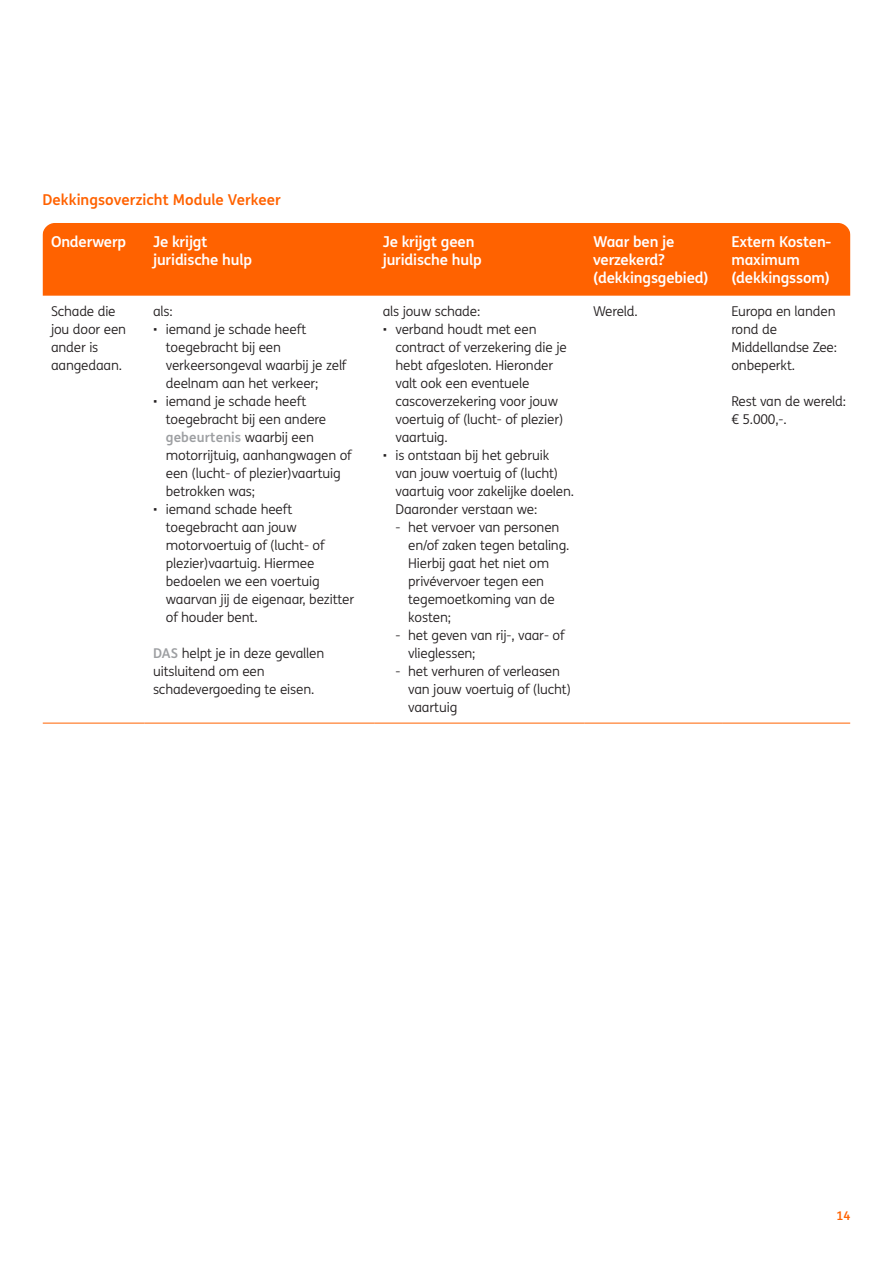
<style>
.page{position:relative;width:893px;height:1263px;background:#fff}
.page>*{position:absolute;margin:0;border:0;box-sizing:border-box;transform-origin:0 0}
.t1{font:700 15px/18px "ING Me";letter-spacing:-.01em;color:#fff}
.Tabel_Heading{font:700 15px "ING Me";color:#ff6200}
.t2{font:13.5px/18px "ING Me";letter-spacing:-.01em;color:#231f20}
.t3{font:700 12px "ING Me";color:#ff6200}
.s1{font-weight:700;color:#9d9fa2}
</style>
<div class="page">
<div style="left:43px;top:223px;width:807px;height:73px;background:#ff6200"></div>
<hr style="left:43px;top:723px;width:102px;height:1px;background:#ff6200">
<hr style="left:145px;top:723px;width:229px;height:1px;background:#ff6200">
<hr style="left:374px;top:723px;width:211px;height:1px;background:#ff6200">
<hr style="left:585px;top:723px;width:138px;height:1px;background:#ff6200">
<hr style="left:723px;top:723px;width:127px;height:1px;background:#ff6200">
<p class="Tabel_Heading" style="left:43px;top:187px;width:240px">Dekkingsoverzicht Module Verkeer</p>
<p class="t1" style="left:51px;top:232px;width:77px">Onderwerp</p>
<p class="t1" style="left:153px;top:232px;width:100px">Je krijgt juridische hulp</p>
<p class="t1" style="left:383px;top:232px;width:100px">Je krijgt geen juridische hulp</p>
<p class="t1" style="left:593px;top:232px;width:117px">Waar ben je verzekerd? (dekkingsgebied)</p>
<p class="t1" style="left:731px;top:232px;width:102px">Extern Kosten&shy;maximum (dekkingssom)</p>
<p class="t2" style="left:51px;top:302px;width:77px">Schade die jou door een ander is aangedaan.</p>
<p class="t2" style="left:153px;top:302px;width:21px">als:</p>
<p class="t2" style="left:593px;top:302px;width:46px">Wereld.</p>
<p class="t2" style="left:731px;top:302px;width:107px">Europa en landen rond de<br>Middellandse Zee: onbeperkt.</p>
<p class="t2" style="left:731px;top:392px;width:116px">Rest van de wereld: € 5.000,-.</p>
<p class="t2" style="left:383px;top:302px;width:99px">als jouw schade:</p>
<p class="t2" style="left:395px;top:320px;width:173px;text-indent:-13px">• verband houdt met een contract of verzekering die je hebt afgesloten. Hieronder valt ook een eventuele cascoverzekering voor jouw voertuig of (lucht- of plezier) vaartuig.</p>
<p class="t2" style="left:395px;top:446px;width:180px;text-indent:-13px">• is ontstaan bij het gebruik van jouw voertuig of (lucht) vaartuig voor zakelijke doelen.<br>Daaronder verstaan we:</p>
<p class="t2" style="left:408px;top:518px;width:163px;text-indent:-13px">- het vervoer van personen en/of zaken tegen betaling.<br>Hierbij gaat het niet om privévervoer tegen een tegemoetkoming van de kosten;</p>
<p class="t2" style="left:408px;top:626px;width:158px;text-indent:-13px">- het geven van rij-, vaar- of vlieglessen;</p>
<p class="t2" style="left:408px;top:662px;width:164px;text-indent:-13px">- het verhuren of verleasen van jouw voertuig of (lucht) vaartuig</p>
<p class="t2" style="left:166px;top:320px;width:182px;text-indent:-13px">• iemand je schade heeft toegebracht bij een verkeersongeval waarbij je zelf deelnam aan het verkeer;</p>
<p class="t2" style="left:166px;top:392px;width:187px;text-indent:-13px">• iemand je schade heeft toegebracht bij een andere <span class="s1">gebeurtenis</span> waarbij een motorrijtuig, aanhangwagen of een (lucht- of plezier)vaartuig betrokken was;</p>
<p class="t2" style="left:166px;top:500px;width:190px;text-indent:-13px">• iemand schade heeft toegebracht aan jouw motorvoertuig of (lucht- of plezier)vaartuig. Hiermee bedoelen we een voertuig waarvan jij de eigenaar, bezitter of houder bent.</p>
<p class="t2" style="left:153px;top:644px;width:173px"><span class="s1">DAS</span> helpt je in deze gevallen uitsluitend om een schadevergoeding te eisen.</p>
<p class="t3" style="left:836px;top:1206px;width:15px">14</p>
</div>
